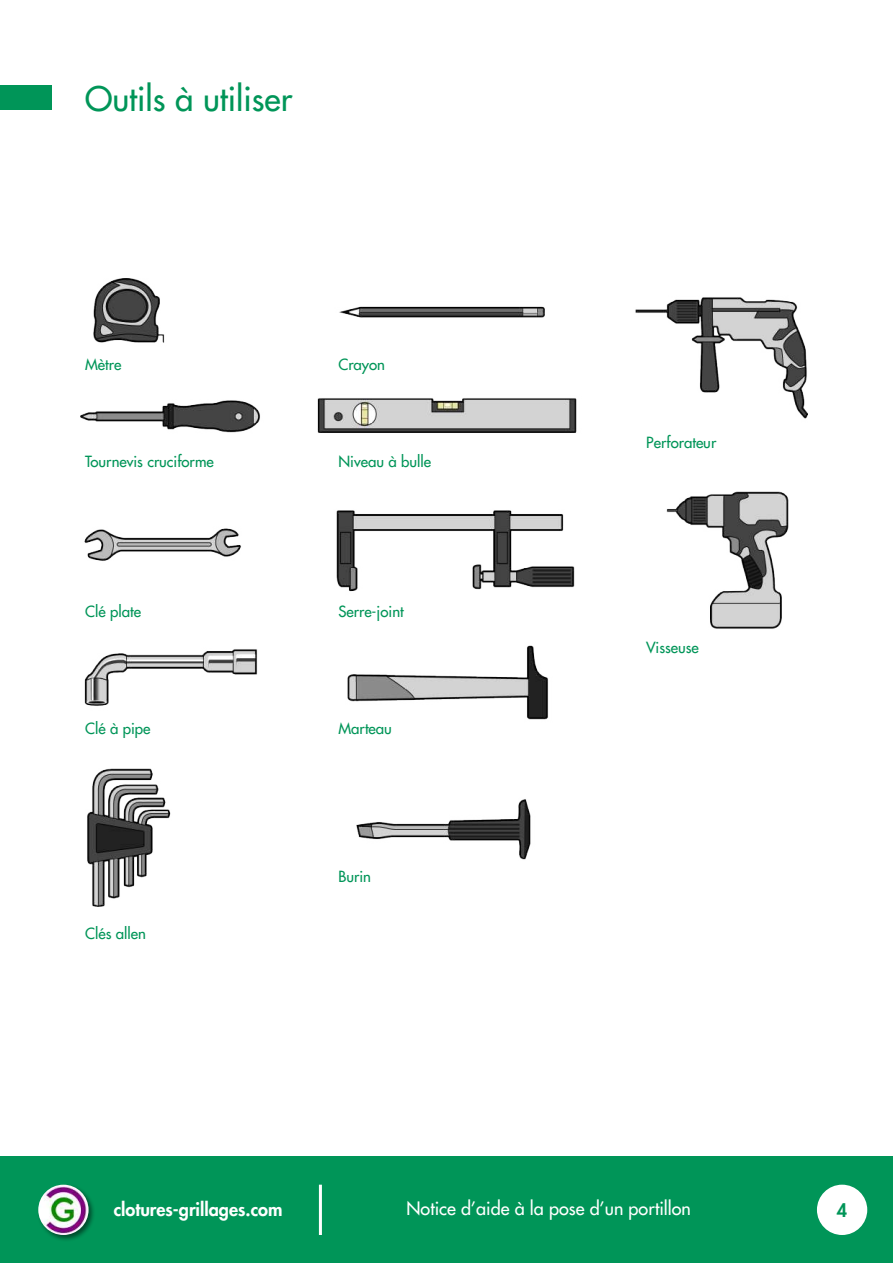
<style>
.page{position:relative;width:893px;height:1263px;background:#fff}
.page>*{position:absolute;margin:0;border:0;box-sizing:border-box;transform-origin:0 0}
.t1{font:33px "Futura LT";color:#009558}
.t2{font:18px "Futura LT";color:#fff}
.t3{font:800 18px "Futura LT";color:#fff}
.t4{font:800 18px "Futura LT";color:#009558}
.t5{font:15px "Futura LT";color:#009558}
</style>
<div class="page">
<div style="left:0;top:1157px;width:893px;height:106px;background:#009558"></div>
<div style="left:37px;top:1183px;width:59px;height:60px;background:#000;opacity:.5"></div>
<img style="left:38px;top:1185px;width:51px;height:50px;border-radius:25px">
<div style="left:817px;top:1185px;width:50px;height:50px;background:#fff;border-radius:50%"></div>
<hr style="left:319px;top:1185px;width:3px;height:50px;background:#fff">
<div style="left:0;top:85px;width:51px;height:24px;background:#009558"></div>
<img style="left:81px;top:278px;width:727px;height:628px">
<h1 class="t1" style="left:85px;top:78px;width:209px">Outils à utiliser</h1>
<p class="t5" style="left:85px;top:354px;width:38px">Mètre</p>
<p class="t5" style="left:338px;top:354px;width:48px">Crayon</p>
<p class="t5" style="left:85px;top:452px;width:130px">Tournevis cruciforme</p>
<p class="t5" style="left:338px;top:452px;width:94px">Niveau à bulle</p>
<p class="t5" style="left:85px;top:602px;width:57px">Clé plate</p>
<p class="t5" style="left:338px;top:602px;width:67px">Serre-joint</p>
<p class="t5" style="left:85px;top:719px;width:67px">Clé à pipe</p>
<p class="t5" style="left:338px;top:719px;width:55px">Marteau</p>
<p class="t5" style="left:338px;top:867px;width:34px">Burin</p>
<p class="t5" style="left:85px;top:924px;width:62px">Clés allen</p>
<p class="t5" style="left:646px;top:433px;width:72px">Perforateur</p>
<p class="t5" style="left:646px;top:637px;width:54px">Visseuse</p>
<p class="t3" style="left:114px;top:1197px;width:170px">clotures-grillages.com</p>
<p class="t2" style="left:406px;top:1196px;width:286px">Notice d’aide à la pose d’un portillon</p>
<p class="t4" style="left:837px;top:1198px;width:12px">4</p>
</div>
